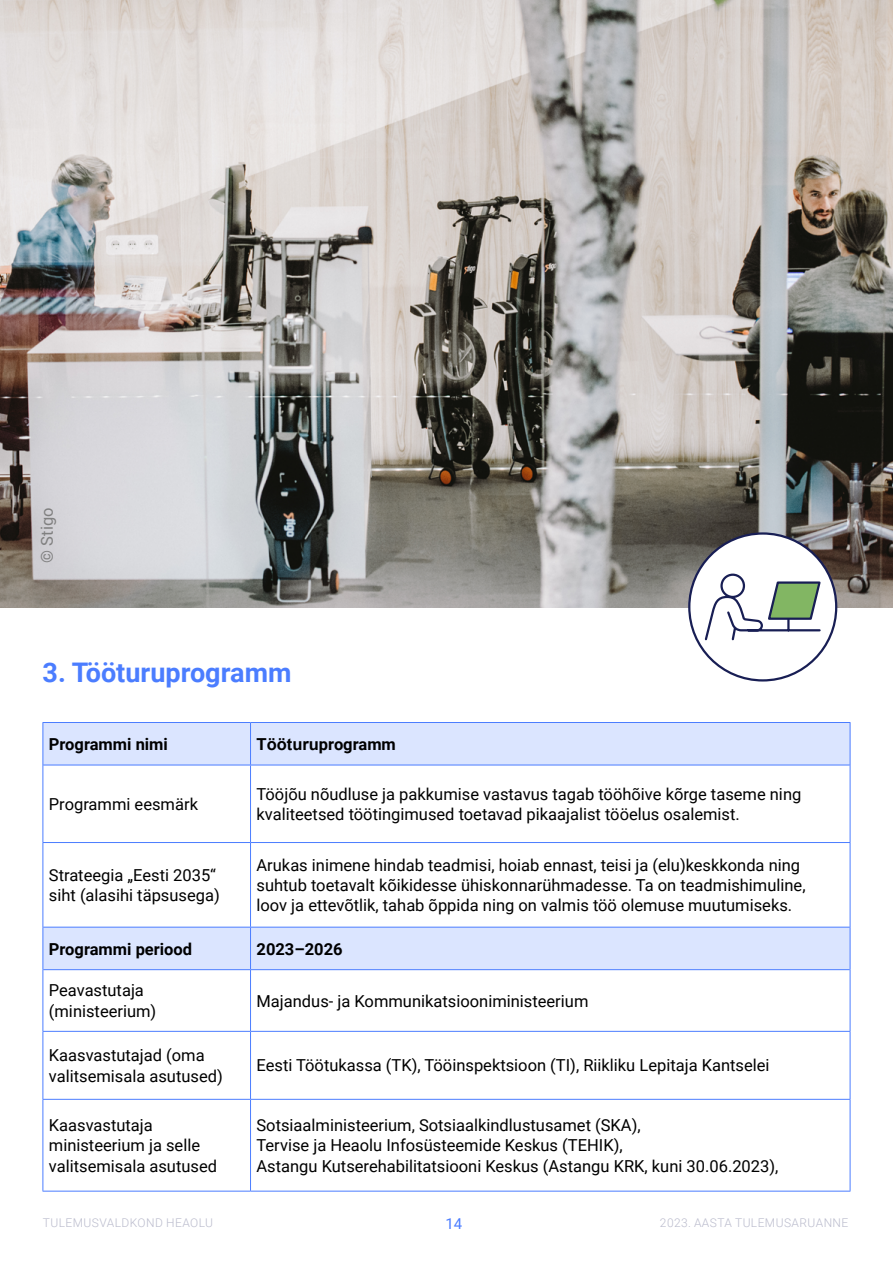
<style>
.page{position:relative;width:893px;height:1263px;background:#fff}
.page>*{position:absolute;margin:0;border:0;box-sizing:border-box;transform-origin:0 0}
.t1{font:700 27px "Roboto";color:#4b7dff}
.t2{font:16.5px/20.4px "Roboto";color:#000}
.t3{font:700 16.5px "Roboto";color:#000}
.t4{font:16.5px "Roboto";color:#808080}
.t5{font:15px "Roboto";color:#4b7dff}
.t6{font:300 12px "Roboto";letter-spacing:.035em;color:#babbcc}
.s1{font-family:"Arial"}
</style>
<div class="page">
<svg style="left:44px;top:723px;width:806px;height:246px"></svg>
<hr style="left:250px;top:723px;width:1px;height:42px;background:#4b7dff">
<hr style="left:43px;top:765px;width:1px;height:77px;background:#4b7dff">
<hr style="left:250px;top:765px;width:1px;height:77px;background:#4b7dff">
<hr style="left:850px;top:765px;width:1px;height:77px;background:#4b7dff">
<hr style="left:43px;top:842px;width:208px;height:1px;background:#4b7dff">
<hr style="left:43px;top:843px;width:1px;height:84px;background:#4b7dff">
<hr style="left:251px;top:842px;width:599px;height:1px;background:#4b7dff">
<hr style="left:250px;top:843px;width:1px;height:84px;background:#4b7dff">
<hr style="left:850px;top:843px;width:1px;height:84px;background:#4b7dff">
<hr style="left:250px;top:927px;width:1px;height:42px;background:#4b7dff">
<hr style="left:43px;top:970px;width:1px;height:61px;background:#4b7dff">
<hr style="left:250px;top:970px;width:1px;height:61px;background:#4b7dff">
<hr style="left:850px;top:970px;width:1px;height:61px;background:#4b7dff">
<hr style="left:43px;top:1031px;width:208px;height:1px;background:#4b7dff">
<hr style="left:43px;top:1032px;width:1px;height:67px;background:#4b7dff">
<hr style="left:251px;top:1031px;width:599px;height:1px;background:#4b7dff">
<hr style="left:250px;top:1032px;width:1px;height:67px;background:#4b7dff">
<hr style="left:850px;top:1032px;width:1px;height:67px;background:#4b7dff">
<hr style="left:43px;top:1099px;width:208px;height:1px;background:#4b7dff">
<hr style="left:43px;top:1100px;width:1px;height:91px;background:#4b7dff">
<hr style="left:251px;top:1099px;width:599px;height:1px;background:#4b7dff">
<hr style="left:250px;top:1100px;width:1px;height:91px;background:#4b7dff">
<hr style="left:850px;top:1100px;width:1px;height:91px;background:#4b7dff">
<hr style="left:43px;top:1191px;width:208px;height:1px;background:#4b7dff">
<hr style="left:251px;top:1191px;width:599px;height:1px;background:#4b7dff">
<hr style="left:43px;top:722px;width:208px;height:1px;background:#4b7dff">
<hr style="left:251px;top:722px;width:599px;height:1px;background:#4b7dff">
<hr style="left:43px;top:765px;width:208px;height:1px;background:#4b7dff">
<hr style="left:251px;top:765px;width:599px;height:1px;background:#4b7dff">
<hr style="left:43px;top:723px;width:1px;height:42px;background:#4b7dff">
<hr style="left:850px;top:723px;width:1px;height:42px;background:#4b7dff">
<hr style="left:43px;top:927px;width:208px;height:1px;background:#4b7dff">
<hr style="left:251px;top:927px;width:599px;height:1px;background:#4b7dff">
<hr style="left:43px;top:969px;width:208px;height:1px;background:#4b7dff">
<hr style="left:251px;top:969px;width:599px;height:1px;background:#4b7dff">
<hr style="left:43px;top:927px;width:1px;height:43px;background:#4b7dff">
<hr style="left:850px;top:927px;width:1px;height:43px;background:#4b7dff">
<img style="left:0;top:0;width:893px;height:608px">
<svg style="left:687px;top:531px;width:151px;height:151px"></svg>
<p class="t4" style="left:35px;top:563px;width:56px;rotate:-90deg">© Stigo</p>
<h1 class="t1" style="left:43px;top:653px;width:250px">3. Tööturuprogramm</h1>
<p class="t3" style="left:49px;top:732px;width:121px">Programmi nimi</p>
<p class="t3" style="left:257px;top:732px;width:141px">T<span class="s1">ööturu</span>programm</p>
<p class="t2" style="left:49px;top:793px;width:151px">Programmi eesmärk</p>
<p class="t2" style="left:257px;top:783px;width:546px">Tööjõu nõudluse ja pakkumise vastavus tagab tööhõive kõrge taseme ning kvaliteetsed töötingimused toetavad pikaajalist tööelus osalemist.</p>
<p class="t2" style="left:49px;top:864px;width:172px">Strateegia „Eesti 2035“ siht (alasihi täpsusega)</p>
<p class="t2" style="left:257px;top:854px;width:551px">Arukas inimene hindab teadmisi, hoiab ennast, teisi ja (elu)keskkonda ning suhtub toetavalt kõikidesse ühiskonnarühmadesse. Ta on teadmishimuline, loov ja ettevõtlik, tahab õppida ning on valmis töö olemuse muutumiseks.</p>
<p class="t3" style="left:49px;top:937px;width:145px">Programmi periood</p>
<p class="t3" style="left:257px;top:937px;width:88px">2023–2026</p>
<p class="t2" style="left:49px;top:980px;width:109px">Peavastutaja (ministeerium)</p>
<p class="t2" style="left:257px;top:990px;width:333px">Majandus- ja Kommunikatsiooniministeerium</p>
<p class="t2" style="left:49px;top:1044px;width:175px">Kaasvastutajad (oma valitsemisala asutused)</p>
<p class="t2" style="left:257px;top:1055px;width:515px">Eesti Töötukassa (TK), Tööinspektsioon (TI), Riikliku Lepitaja Kantselei</p>
<p class="t2" style="left:49px;top:1114px;width:170px">Kaasvastutaja ministeerium ja selle valitsemisala asutused</p>
<p class="t2" style="left:257px;top:1114px;width:523px">Sotsiaalministeerium, Sotsiaalkindlustusamet (SKA),<br>Tervise ja Heaolu Infosüsteemide Keskus (TEHIK),<br>Astangu Kutserehabilitatsiooni Keskus (Astangu KRK, kuni 30.06.2023),</p>
<p class="t6" style="left:43px;top:1214px;width:172px">TULEMUSVALDKOND HEAOLU</p>
<p class="t5" style="left:445px;top:1213px;width:18px">14</p>
<p class="t6" style="left:660px;top:1214px;width:190px">2023. AASTA TULEMUSARUANNE</p>
</div>
